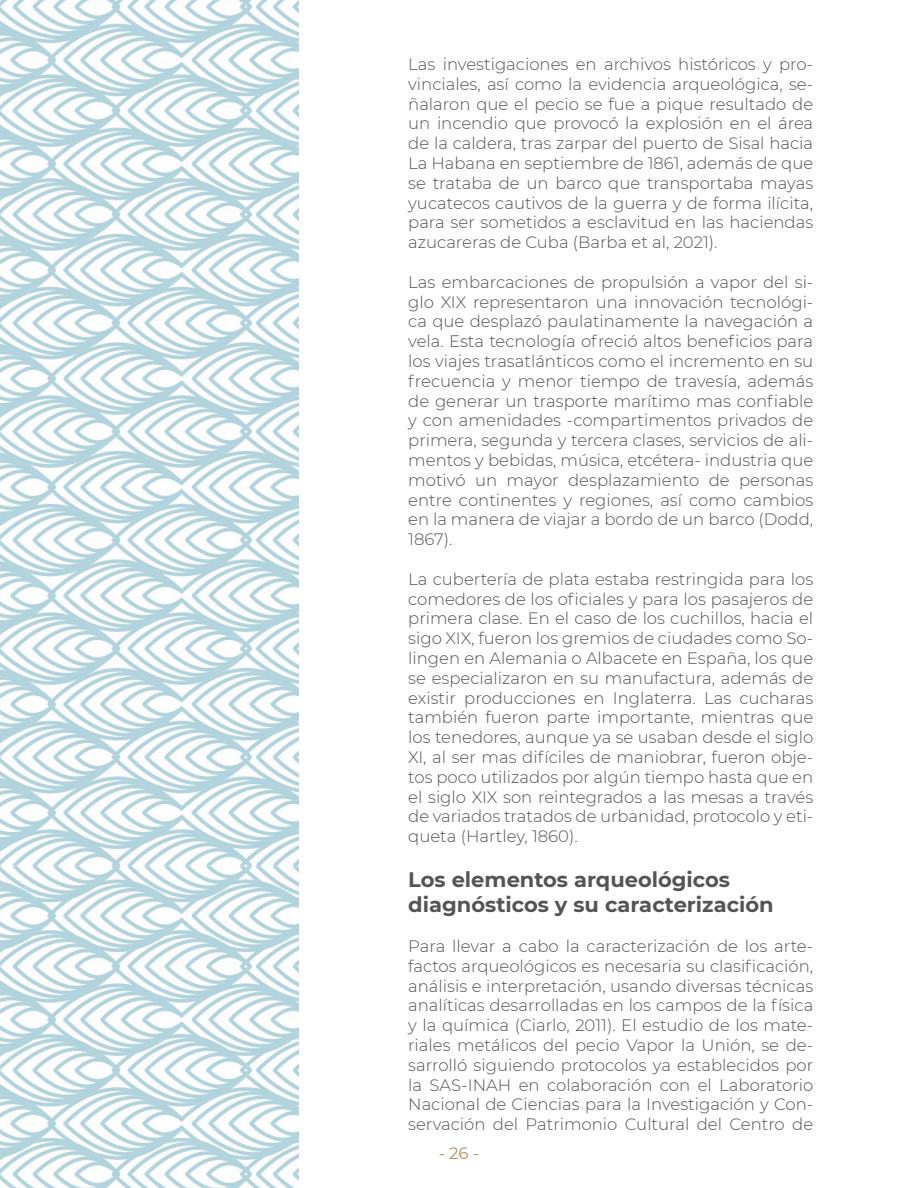
<style>
.page{position:relative;width:918px;height:1188px;background:#fff}
.page>*{position:absolute;margin:0;border:0;box-sizing:border-box;transform-origin:0 0}
.t1{font:700 21px/25.2px "Montserrat";color:#555454}
.t2{font:16.5px/19.8px "Montserrat Light 2";color:#555454;text-align:justify}
.t3{font:300 16.5px "Montserrat";color:#555454}
.t4{font:16.5px "Montserrat";color:#b0935e}
</style>
<div class="page">
<img style="left:0;top:0;width:299px;height:1188px">
<p class="t2" style="left:408px;top:54px;width:407px">Las investigaciones en archivos históricos y pro&shy;vinciales, así como la evidencia arqueológica, se&shy;ñalaron que el pecio se fue a pique resultado de un incendio que provocó la explosión en el área de la caldera, tras zarpar del puerto de Sisal hacia La Habana en septiembre de 1861, además de que se trataba de un barco que transportaba mayas yucatecos cautivos de la guerra y de forma ilícita, para ser sometidos a esclavitud en las haciendas azucareras de Cuba (Barba et al, 2021).</p>
<p class="t2" style="left:408px;top:271px;width:407px">Las embarcaciones de propulsión a vapor del si&shy;glo XIX representaron una innovación tecnológi&shy;ca que desplazó paulatinamente la navegación a</p>
<p class="t3" style="left:408px;top:330px;width:407px">vela. Esta tecnología ofreció altos beneficios para</p>
<p class="t2" style="left:408px;top:351px;width:407px">los viajes trasatlánticos como el incremento en su frecuencia y menor tiempo de travesía, además</p>
<p class="t3" style="left:408px;top:390px;width:407px">de generar un trasporte marítimo mas confiable</p>
<p class="t2" style="left:408px;top:410px;width:407px">y con amenidades -compartimentos privados de primera, segunda y tercera clases, servicios de ali&shy;mentos y bebidas, música, etcétera- industria que motivó un mayor desplazamiento de personas entre continentes y regiones, así como cambios en la manera de viajar a bordo de un barco (Dodd, 1867).</p>
<p class="t2" style="left:408px;top:568px;width:407px">La cubertería de plata estaba restringida para los</p>
<p class="t3" style="left:408px;top:588px;width:407px">comedores de los oficiales y para los pasajeros de</p>
<p class="t2" style="left:408px;top:608px;width:407px">primera clase. En el caso de los cuchillos, hacia el sigo XIX, fueron los gremios de ciudades como So&shy;lingen en Alemania o Albacete en España, los que se especializaron en su manufactura, además de existir producciones en Inglaterra. Las cucharas también fueron parte importante, mientras que los tenedores, aunque ya se usaban desde el siglo XI, al ser mas difíciles de maniobrar, fueron obje&shy;tos poco utilizados por algún tiempo hasta que en el siglo XIX son reintegrados a las mesas a través de variados tratados de urbanidad, protocolo y eti&shy;queta (Hartley, 1860).</p>
<p class="t1" style="left:408px;top:866px;width:367px">Los elementos arqueológicos diagnósticos y su caracterización</p>
<p class="t2" style="left:408px;top:936px;width:406px">Para llevar a cabo la caracterización de los arte-</p>
<p class="t3" style="left:408px;top:955px;width:407px">factos arqueológicos es necesaria su clasificación,</p>
<p class="t2" style="left:408px;top:975px;width:407px">análisis e interpretación, usando diversas técnicas analíticas desarrolladas en los campos de la física y la química (Ciarlo, 2011). El estudio de los mate&shy;riales metálicos del pecio Vapor la Unión, se de&shy;sarrolló siguiendo protocolos ya establecidos por la SAS-INAH en colaboración con el Laboratorio Nacional de Ciencias para la Investigación y Con&shy;servación del Patrimonio Cultural del Centro de</p>
<p class="t4" style="left:439px;top:1142px;width:42px">- 26 -</p>
</div>
